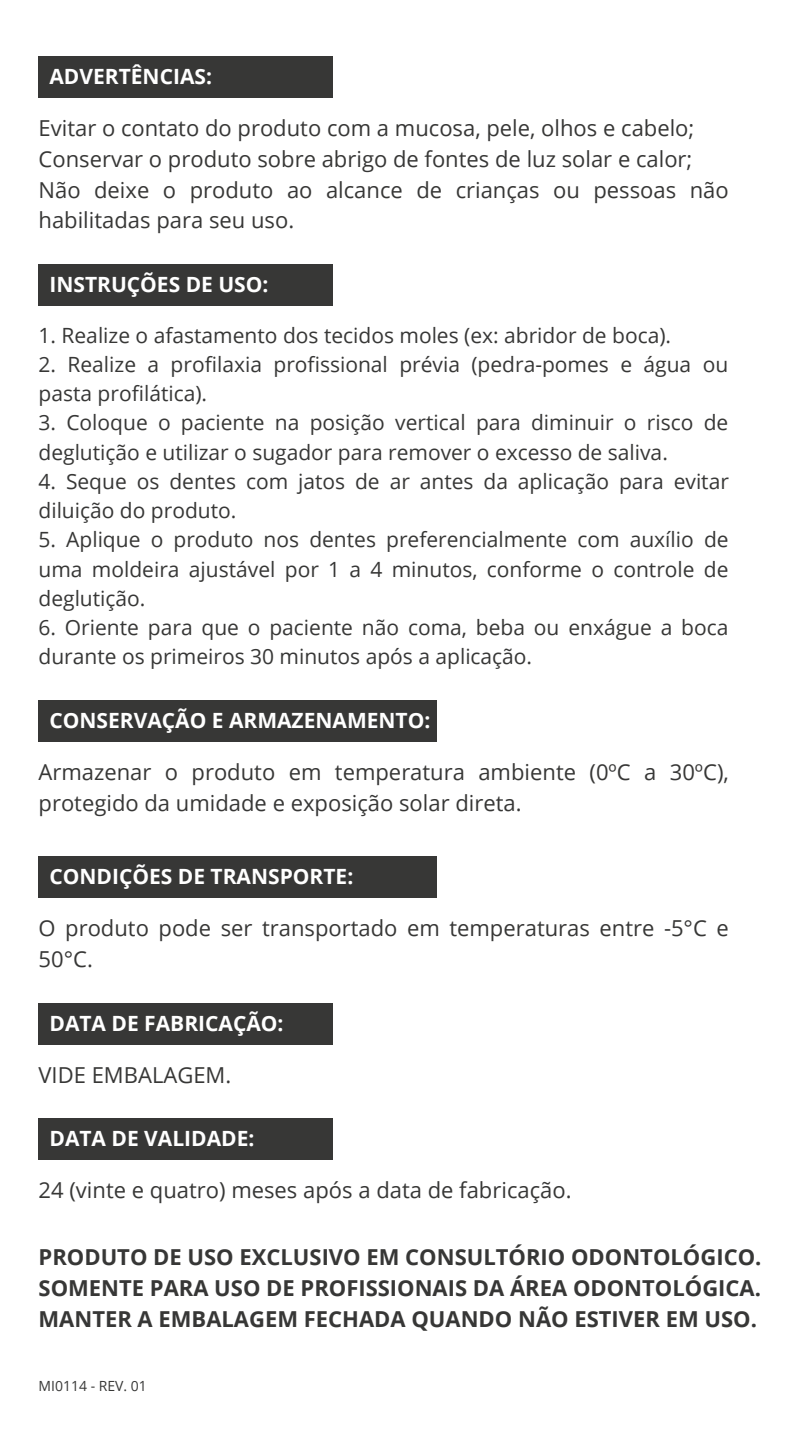
<style>
.page{position:relative;width:810px;height:1440px;background:#fff}
.page>*{position:absolute;margin:0;border:0;box-sizing:border-box;transform-origin:0 0}
.t1{font:22px/30.8px "Open Sans";color:#373736}
.t2{font:700 22px/30.8px "Open Sans";color:#373736;text-align:justify}
.t3{font:21px/29.2px "Open Sans";color:#373736}
.t4{font:700 21px "Open Sans";color:#fff}
.t5{font:14px "Open Sans";color:#373736}
</style>
<div class="page">
<div style="left:39px;top:57px;width:294px;height:41px;background:#373736"></div>
<div style="left:39px;top:265px;width:294px;height:41px;background:#373736"></div>
<div style="left:39px;top:700px;width:398px;height:42px;background:#373736"></div>
<div style="left:39px;top:857px;width:398px;height:41px;background:#373736"></div>
<div style="left:39px;top:1003px;width:294px;height:41px;background:#373736"></div>
<div style="left:39px;top:1119px;width:294px;height:41px;background:#373736"></div>
<p class="t4" style="left:49px;top:62px;width:164px">ADVERTÊNCIAS:</p>
<p class="t1" style="left:39px;top:112px;width:692px">Evitar o contato do produto com a mucosa, pele, olhos e cabelo; Conservar o produto sobre abrigo de fontes de luz solar e calor; Não deixe o produto ao alcance de crianças ou pessoas não habilitadas para seu uso.</p>
<p class="t4" style="left:49px;top:270px;width:221px">INSTRUÇÕES DE USO:</p>
<p class="t3" style="left:39px;top:320px;width:634px">1. Realize o afastamento dos tecidos moles (ex: abridor de boca).</p>
<p class="t3" style="left:39px;top:349px;width:691px">2. Realize a profilaxia profissional prévia (pedra-pomes e água ou pasta profilática).</p>
<p class="t3" style="left:39px;top:408px;width:691px">3. Coloque o paciente na posição vertical para diminuir o risco de deglutição e utilizar o sugador para remover o excesso de saliva.</p>
<p class="t3" style="left:39px;top:466px;width:692px">4. Seque os dentes com jatos de ar antes da aplicação para evitar diluição do produto.</p>
<p class="t3" style="left:39px;top:525px;width:692px;text-align:justify">5. Aplique o produto nos dentes preferencialmente com auxílio de uma moldeira ajustável por 1 a 4 minutos, conforme o controle de deglutição.</p>
<p class="t3" style="left:39px;top:612px;width:691px">6. Oriente para que o paciente não coma, beba ou enxágue a boca durante os primeiros 30 minutos após a aplicação.</p>
<p class="t4" style="left:49px;top:706px;width:383px">CONSERVAÇÃO E ARMAZENAMENTO:</p>
<p class="t1" style="left:39px;top:756px;width:692px">Armazenar o produto em temperatura ambiente (0ºC a 30ºC), protegido da umidade e exposição solar direta.</p>
<p class="t4" style="left:49px;top:862px;width:305px">CONDIÇÕES DE TRANSPORTE:</p>
<p class="t1" style="left:39px;top:912px;width:692px">O produto pode ser transportado em temperaturas entre -5°C e<br>50°C.</p>
<p class="t4" style="left:49px;top:1008px;width:236px">DATA DE FABRICAÇÃO:</p>
<p class="t1" style="left:39px;top:1059px;width:194px">VIDE EMBALAGEM.</p>
<p class="t4" style="left:49px;top:1124px;width:207px">DATA DE VALIDADE:</p>
<p class="t1" style="left:39px;top:1174px;width:535px">24 (vinte e quatro) meses após a data de fabricação.</p>
<p class="t2" style="left:39px;top:1241px;width:724px">PRODUTO DE USO EXCLUSIVO EM CONSULTÓRIO ODONTOLÓGICO.<br>SOMENTE PARA USO DE PROFISSIONAIS DA ÁREA ODONTOLÓGICA.<br>MANTER A EMBALAGEM FECHADA QUANDO NÃO ESTIVER EM USO.</p>
<p class="t5" style="left:39px;top:1376px;width:110px">MI0114 - REV. 01</p>
</div>
